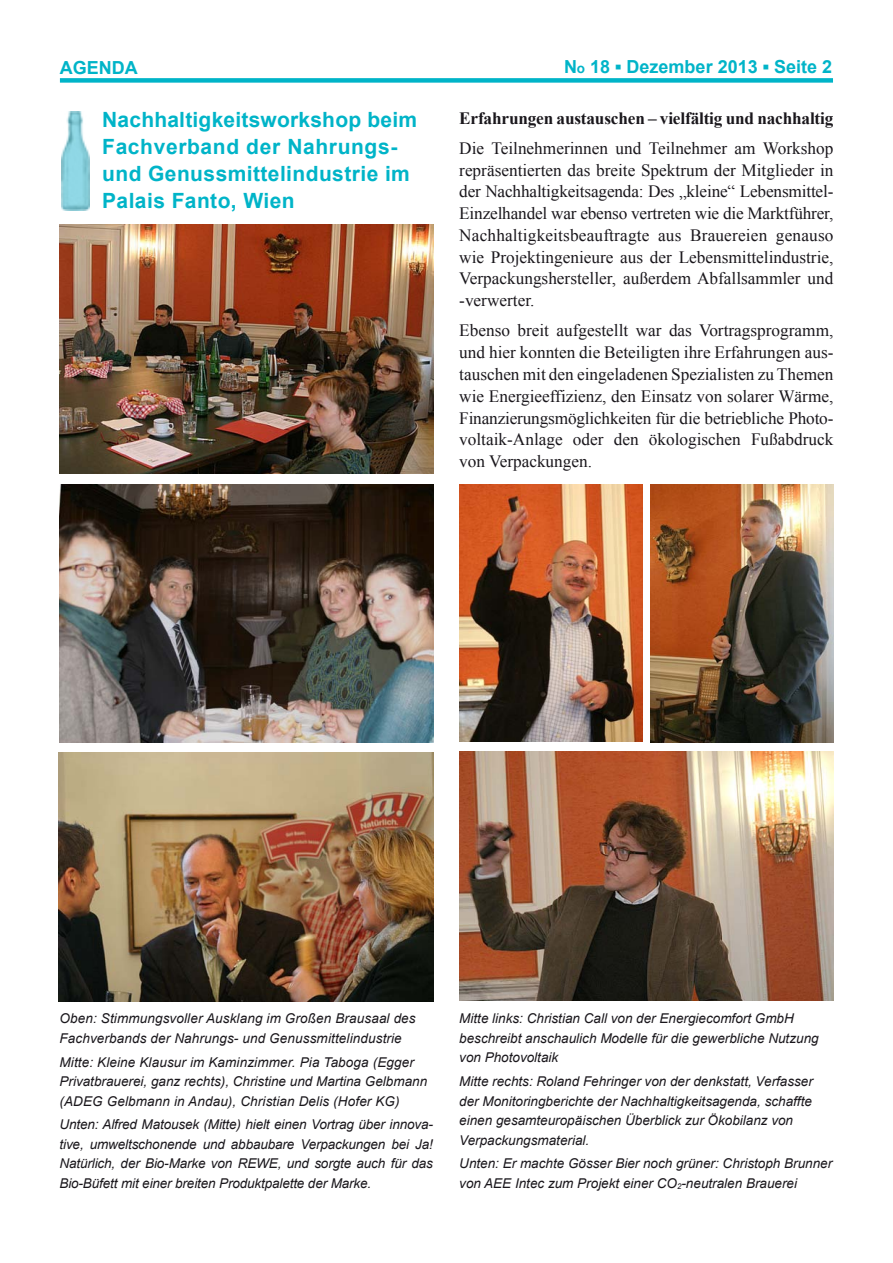
<style>
.page{position:relative;width:893px;height:1263px;background:#fff}
.page>*{position:absolute;margin:0;border:0;box-sizing:border-box;transform-origin:0 0}
.t1{font:700 21px/27px "Arial";letter-spacing:.02em;color:#00b4c8}
.t2{font:700 18px "Arial";color:#00b4c8}
.t3{font:17.25px/21.8px "Times New Roman";color:#1a171c;text-align:justify}
.t4{font:700 17.25px "Times New Roman";letter-spacing:-.01em;color:#1a171c}
.t5{font:italic 13.5px/19.5px "Arial";color:#1a171c}
.s1{font-size:13.5px}
.s2{font-family:"Times New Roman"}
</style>
<div class="page">
<div style="left:60px;top:78px;width:773px;height:5px;background:#00b4c8"></div>
<img style="left:459px;top:484px;width:183px;height:257px">
<img style="left:60px;top:484px;width:373px;height:258px">
<img style="left:60px;top:225px;width:374px;height:248px">
<img style="left:61px;top:112px;width:29px;height:99px">
<img style="left:59px;top:752px;width:374px;height:249px">
<img style="left:459px;top:752px;width:374px;height:248px">
<img style="left:651px;top:484px;width:182px;height:258px">
<p class="t2" style="left:60px;top:56px;width:79px">AGENDA</p>
<p class="t2" style="left:564px;top:55px;width:270px">N<span class="s1">o</span> 18 <span class="s2">▪</span> Dezember 2013 <span class="s2">▪</span> Seite 2</p>
<p class="t1" style="left:102px;top:107px;width:316px">Nachhaltigkeitsworkshop beim<br>Fachverband der Nahrungs&shy;und Genussmittelindustrie im<br>Palais Fanto, Wien</p>
<p class="t4" style="left:459px;top:106px;width:376px">Erfahrungen austauschen – vielfältig und nachhaltig</p>
<p class="t3" style="left:459px;top:137px;width:376px">Die Teilnehmerinnen und Teilnehmer am Workshop repräsentierten das breite Spektrum der Mitglieder in der Nachhaltigkeitsagenda: Des „kleine“ Lebensmittel-Einzelhandel war ebenso vertreten wie die Marktführer, Nachhaltigkeitsbeauftragte aus Brauereien genauso wie Projektingenieure aus der Lebensmittelindustrie, Verpackungshersteller, außerdem Abfallsammler und -verwerter.</p>
<p class="t3" style="left:459px;top:320px;width:376px">Ebenso breit aufgestellt war das Vortragsprogramm, und hier konnten die Beteiligten ihre Erfahrungen aus&shy;tauschen mit den eingeladenen Spezialisten zu Themen wie Energieeffizienz, den Einsatz von solarer Wärme, Finanzierungsmöglichkeiten für die betriebliche Photo&shy;voltaik-Anlage oder den ökologischen Fußabdruck von Verpackungen.</p>
<p class="t5" style="left:60px;top:1009px;width:358px">Oben: Stimmungsvoller Ausklang im Großen Brausaal des<br>Fachverbands der Nahrungs- und Genussmittelindustrie</p>
<p class="t5" style="left:60px;top:1052px;width:369px">Mitte: Kleine Klausur im Kaminzimmer. Pia Taboga (Egger<br>Privatbrauerei, ganz rechts), Christine und Martina Gelbmann (ADEG Gelbmann in Andau), Christian Delis (Hofer KG)</p>
<p class="t5" style="left:60px;top:1115px;width:375px;text-align:justify">Unten: Alfred Matousek (Mitte) hielt einen Vortrag über innova&shy;tive, umweltschonende und abbaubare Verpackungen bei Ja!<br>Natürlich, der Bio-Marke von REWE, und sorgte auch für das Bio-Büfett mit einer breiten Produktpalette der Marke.</p>
<p class="t5" style="left:459px;top:1009px;width:361px">Mitte links: Christian Call von der Energiecomfort GmbH beschreibt anschaulich Modelle für die gewerbliche Nutzung von Photovoltaik</p>
<p class="t5" style="left:459px;top:1072px;width:355px">Mitte rechts: Roland Fehringer von der denkstatt, Verfasser der Monitoringberichte der Nachhaltigkeitsagenda, schaffte einen gesamteuropäischen Überblick zur Ökobilanz von Verpackungsmaterial.</p>
<p class="t5" style="left:459px;top:1154px;width:374px">Unten: Er machte Gösser Bier noch grüner: Christoph Brunner von AEE Intec zum Projekt einer CO<sub>2</sub>-neutralen Brauerei</p>
</div>
